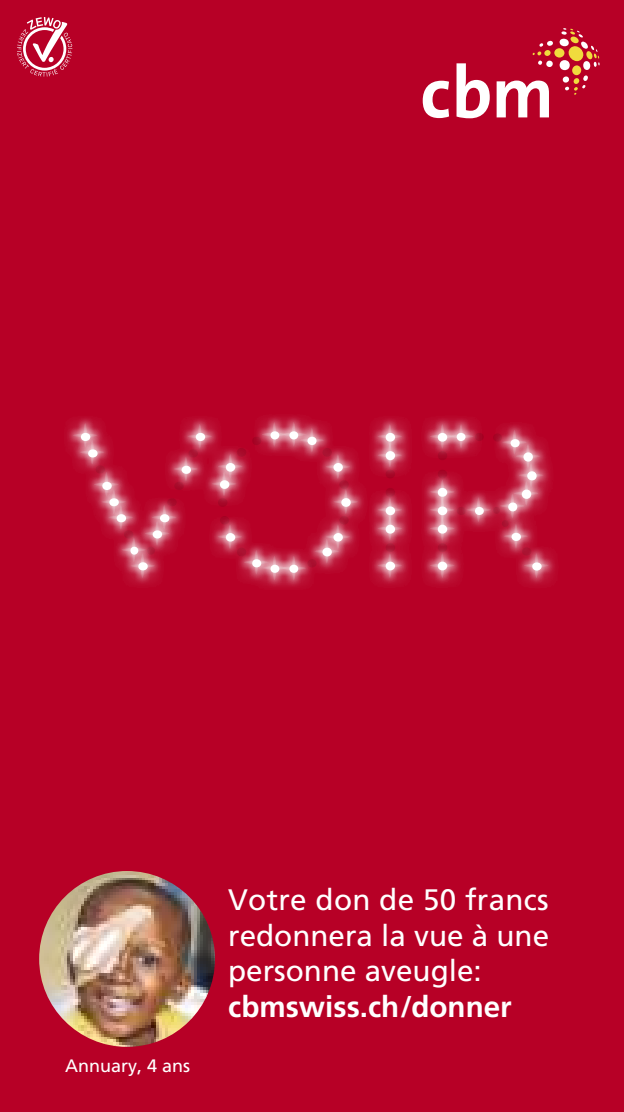
<style>
.page{position:relative;width:624px;height:1112px;background:#fff}
.page>*{position:absolute;margin:0;border:0;box-sizing:border-box;transform-origin:0 0}
.t1{font:29.6px/35.6px "Frutiger LT Com";color:#fff;text-align:justify}
.t2{font:700 29.6px "Frutiger LT Com";color:#fff}
.t3{font:18px "Frutiger LT Com";color:#fff}
</style>
<div class="page">
<div style="left:0;top:0;width:624px;height:1111px;background:#b70026"></div>
<svg style="left:422px;top:81px;width:27px;height:37px"></svg>
<svg style="left:456px;top:63px;width:33px;height:55px"></svg>
<svg style="left:496px;top:80px;width:53px;height:37px"></svg>
<svg style="left:554px;top:48px;width:10px;height:10px"></svg>
<div style="left:546px;top:60px;width:7px;height:7px;background:#fff;border-radius:50%"></div>
<svg style="left:532px;top:41px;width:21px;height:24px"></svg>
<svg style="left:559px;top:28px;width:40px;height:67px"></svg>
<svg style="left:17px;top:17px;width:55px;height:60px"></svg>
<img style="left:39px;top:871px;width:176px;height:175px">
<svg style="left:81px;top:431px;width:460px;height:141px"></svg>
<svg style="left:76px;top:418px;width:18px;height:8px"></svg>
<svg style="left:67px;top:426px;width:37px;height:18px"></svg>
<svg style="left:73px;top:433px;width:25px;height:4px"></svg>
<svg style="left:83px;top:433px;width:18px;height:37px"></svg>
<svg style="left:90px;top:439px;width:4px;height:25px"></svg>
<svg style="left:73px;top:443px;width:38px;height:18px"></svg>
<svg style="left:80px;top:450px;width:25px;height:4px"></svg>
<svg style="left:97px;top:465px;width:18px;height:10px"></svg>
<svg style="left:88px;top:475px;width:37px;height:18px"></svg>
<svg style="left:94px;top:482px;width:25px;height:4px"></svg>
<svg style="left:105px;top:483px;width:17px;height:10px"></svg>
<svg style="left:95px;top:493px;width:37px;height:17px"></svg>
<hr style="left:101px;top:500px;width:25px;height:3px;background:#fff;border-radius:50%">
<svg style="left:112px;top:498px;width:18px;height:38px"></svg>
<svg style="left:119px;top:505px;width:4px;height:25px"></svg>
<svg style="left:102px;top:508px;width:37px;height:18px"></svg>
<svg style="left:108px;top:515px;width:25px;height:4px"></svg>
<svg style="left:125px;top:531px;width:13px;height:10px"></svg>
<svg style="left:115px;top:541px;width:37px;height:17px"></svg>
<svg style="left:121px;top:547px;width:25px;height:4px"></svg>
<svg style="left:134px;top:547px;width:17px;height:37px"></svg>
<hr style="left:141px;top:553px;width:3px;height:25px;background:#fff;border-radius:50%">
<svg style="left:124px;top:557px;width:37px;height:17px"></svg>
<hr style="left:130px;top:564px;width:25px;height:3px;background:#fff;border-radius:50%">
<svg style="left:148px;top:542px;width:18px;height:10px"></svg>
<svg style="left:138px;top:524px;width:38px;height:18px"></svg>
<svg style="left:144px;top:531px;width:26px;height:4px"></svg>
<svg style="left:155px;top:498px;width:18px;height:38px"></svg>
<svg style="left:162px;top:504px;width:4px;height:26px"></svg>
<svg style="left:145px;top:508px;width:38px;height:18px"></svg>
<svg style="left:152px;top:515px;width:25px;height:4px"></svg>
<svg style="left:177px;top:450px;width:18px;height:37px"></svg>
<svg style="left:184px;top:456px;width:4px;height:25px"></svg>
<svg style="left:167px;top:460px;width:37px;height:18px"></svg>
<svg style="left:173px;top:467px;width:25px;height:4px"></svg>
<svg style="left:191px;top:418px;width:17px;height:37px"></svg>
<svg style="left:198px;top:424px;width:4px;height:25px"></svg>
<svg style="left:181px;top:427px;width:37px;height:18px"></svg>
<svg style="left:187px;top:434px;width:25px;height:4px"></svg>
<svg style="left:265px;top:416px;width:18px;height:37px"></svg>
<svg style="left:272px;top:422px;width:4px;height:25px"></svg>
<svg style="left:255px;top:425px;width:20px;height:18px"></svg>
<svg style="left:262px;top:432px;width:25px;height:4px"></svg>
<svg style="left:285px;top:416px;width:17px;height:37px"></svg>
<hr style="left:292px;top:422px;width:3px;height:25px;background:#fff;border-radius:50%">
<svg style="left:275px;top:425px;width:28px;height:18px"></svg>
<svg style="left:281px;top:432px;width:25px;height:4px"></svg>
<svg style="left:221px;top:447px;width:18px;height:10px"></svg>
<svg style="left:211px;top:457px;width:38px;height:18px"></svg>
<svg style="left:218px;top:464px;width:25px;height:4px"></svg>
<svg style="left:215px;top:465px;width:18px;height:37px"></svg>
<svg style="left:222px;top:471px;width:4px;height:25px"></svg>
<svg style="left:205px;top:475px;width:38px;height:17px"></svg>
<hr style="left:211px;top:482px;width:25px;height:3px;background:#fff;border-radius:50%">
<svg style="left:221px;top:518px;width:18px;height:37px"></svg>
<svg style="left:228px;top:524px;width:4px;height:25px"></svg>
<svg style="left:211px;top:527px;width:37px;height:18px"></svg>
<svg style="left:217px;top:534px;width:25px;height:4px"></svg>
<svg style="left:247px;top:543px;width:18px;height:37px"></svg>
<svg style="left:237px;top:553px;width:28px;height:18px"></svg>
<svg style="left:244px;top:560px;width:25px;height:4px"></svg>
<svg style="left:265px;top:549px;width:18px;height:37px"></svg>
<svg style="left:272px;top:555px;width:4px;height:25px"></svg>
<svg style="left:256px;top:559px;width:19px;height:17px"></svg>
<hr style="left:262px;top:566px;width:25px;height:3px;background:#fff;border-radius:50%">
<svg style="left:285px;top:549px;width:17px;height:37px"></svg>
<svg style="left:292px;top:555px;width:4px;height:25px"></svg>
<svg style="left:275px;top:559px;width:37px;height:18px"></svg>
<svg style="left:281px;top:566px;width:25px;height:4px"></svg>
<svg style="left:318px;top:532px;width:17px;height:38px"></svg>
<hr style="left:325px;top:538px;width:3px;height:25px;background:#fff;border-radius:50%">
<svg style="left:308px;top:542px;width:37px;height:18px"></svg>
<svg style="left:314px;top:549px;width:25px;height:4px"></svg>
<svg style="left:329px;top:518px;width:18px;height:37px"></svg>
<svg style="left:336px;top:524px;width:4px;height:25px"></svg>
<svg style="left:319px;top:528px;width:37px;height:17px"></svg>
<hr style="left:325px;top:535px;width:25px;height:3px;background:#fff;border-radius:50%">
<svg style="left:337px;top:483px;width:17px;height:37px"></svg>
<hr style="left:344px;top:489px;width:3px;height:25px;background:#fff;border-radius:50%">
<svg style="left:327px;top:492px;width:37px;height:18px"></svg>
<svg style="left:333px;top:499px;width:25px;height:4px"></svg>
<svg style="left:329px;top:448px;width:18px;height:37px"></svg>
<svg style="left:336px;top:454px;width:4px;height:25px"></svg>
<svg style="left:319px;top:457px;width:37px;height:18px"></svg>
<svg style="left:325px;top:464px;width:25px;height:4px"></svg>
<svg style="left:303px;top:421px;width:17px;height:38px"></svg>
<svg style="left:310px;top:427px;width:4px;height:25px"></svg>
<svg style="left:293px;top:431px;width:37px;height:18px"></svg>
<svg style="left:299px;top:438px;width:25px;height:4px"></svg>
<svg style="left:381px;top:418px;width:18px;height:9px"></svg>
<svg style="left:371px;top:427px;width:37px;height:18px"></svg>
<svg style="left:377px;top:434px;width:25px;height:4px"></svg>
<svg style="left:433px;top:418px;width:18px;height:37px"></svg>
<svg style="left:440px;top:424px;width:4px;height:25px"></svg>
<svg style="left:423px;top:427px;width:19px;height:18px"></svg>
<svg style="left:430px;top:434px;width:25px;height:4px"></svg>
<svg style="left:452px;top:418px;width:18px;height:37px"></svg>
<svg style="left:459px;top:424px;width:4px;height:25px"></svg>
<svg style="left:442px;top:427px;width:37px;height:18px"></svg>
<svg style="left:448px;top:434px;width:25px;height:4px"></svg>
<svg style="left:381px;top:436px;width:18px;height:38px"></svg>
<svg style="left:388px;top:442px;width:4px;height:25px"></svg>
<svg style="left:371px;top:446px;width:37px;height:18px"></svg>
<svg style="left:377px;top:453px;width:25px;height:4px"></svg>
<svg style="left:433px;top:473px;width:18px;height:10px"></svg>
<svg style="left:423px;top:483px;width:38px;height:17px"></svg>
<hr style="left:430px;top:490px;width:25px;height:3px;background:#fff;border-radius:50%">
<svg style="left:381px;top:491px;width:18px;height:10px"></svg>
<svg style="left:371px;top:501px;width:37px;height:17px"></svg>
<hr style="left:377px;top:508px;width:25px;height:3px;background:#fff;border-radius:50%">
<svg style="left:433px;top:491px;width:18px;height:10px"></svg>
<hr style="left:440px;top:497px;width:4px;height:25px;background:#e9bcc6;border-radius:50%">
<svg style="left:423px;top:501px;width:37px;height:17px"></svg>
<hr style="left:430px;top:508px;width:25px;height:3px;background:#fff;border-radius:50%">
<svg style="left:469px;top:491px;width:18px;height:37px"></svg>
<svg style="left:476px;top:497px;width:4px;height:25px"></svg>
<svg style="left:460px;top:501px;width:37px;height:17px"></svg>
<hr style="left:466px;top:508px;width:25px;height:3px;background:#fff;border-radius:50%">
<svg style="left:505px;top:424px;width:18px;height:37px"></svg>
<svg style="left:495px;top:433px;width:38px;height:18px"></svg>
<svg style="left:502px;top:440px;width:25px;height:4px"></svg>
<svg style="left:519px;top:437px;width:18px;height:29px"></svg>
<svg style="left:509px;top:447px;width:37px;height:18px"></svg>
<svg style="left:515px;top:454px;width:25px;height:4px"></svg>
<svg style="left:522px;top:456px;width:18px;height:10px"></svg>
<hr style="left:529px;top:462px;width:4px;height:25px;background:#e09aa8;border-radius:50%">
<svg style="left:512px;top:466px;width:37px;height:18px"></svg>
<svg style="left:518px;top:473px;width:25px;height:4px"></svg>
<svg style="left:517px;top:474px;width:18px;height:38px"></svg>
<svg style="left:507px;top:484px;width:38px;height:18px"></svg>
<svg style="left:513px;top:491px;width:25px;height:4px"></svg>
<svg style="left:503px;top:487px;width:18px;height:37px"></svg>
<svg style="left:510px;top:493px;width:4px;height:25px"></svg>
<svg style="left:493px;top:497px;width:38px;height:17px"></svg>
<hr style="left:500px;top:504px;width:25px;height:3px;background:#fff;border-radius:50%">
<svg style="left:507px;top:517px;width:18px;height:37px"></svg>
<svg style="left:514px;top:523px;width:4px;height:25px"></svg>
<svg style="left:497px;top:527px;width:37px;height:18px"></svg>
<svg style="left:503px;top:534px;width:25px;height:4px"></svg>
<svg style="left:527px;top:546px;width:18px;height:38px"></svg>
<svg style="left:534px;top:553px;width:4px;height:25px"></svg>
<svg style="left:517px;top:556px;width:38px;height:18px"></svg>
<svg style="left:524px;top:563px;width:25px;height:4px"></svg>
<svg style="left:381px;top:509px;width:18px;height:37px"></svg>
<svg style="left:388px;top:516px;width:4px;height:25px"></svg>
<svg style="left:371px;top:519px;width:37px;height:18px"></svg>
<svg style="left:377px;top:526px;width:25px;height:4px"></svg>
<svg style="left:433px;top:509px;width:18px;height:37px"></svg>
<svg style="left:440px;top:516px;width:4px;height:25px"></svg>
<svg style="left:423px;top:519px;width:38px;height:18px"></svg>
<svg style="left:430px;top:526px;width:25px;height:4px"></svg>
<svg style="left:381px;top:546px;width:18px;height:38px"></svg>
<svg style="left:388px;top:553px;width:4px;height:25px"></svg>
<svg style="left:371px;top:556px;width:37px;height:18px"></svg>
<svg style="left:377px;top:563px;width:25px;height:4px"></svg>
<svg style="left:433px;top:546px;width:18px;height:38px"></svg>
<svg style="left:440px;top:553px;width:4px;height:25px"></svg>
<svg style="left:423px;top:556px;width:38px;height:18px"></svg>
<svg style="left:430px;top:563px;width:25px;height:4px"></svg>
<p class="t3" style="left:65px;top:1054px;width:127px">Annuary, 4 ans</p>
<p class="t1" style="left:228px;top:881px;width:322px">Votre don de 50 francs redonnera la vue à une personne aveugle:</p>
<p class="t2" style="left:228px;top:988px;width:285px">cbmswiss.ch/donner</p>
</div>
